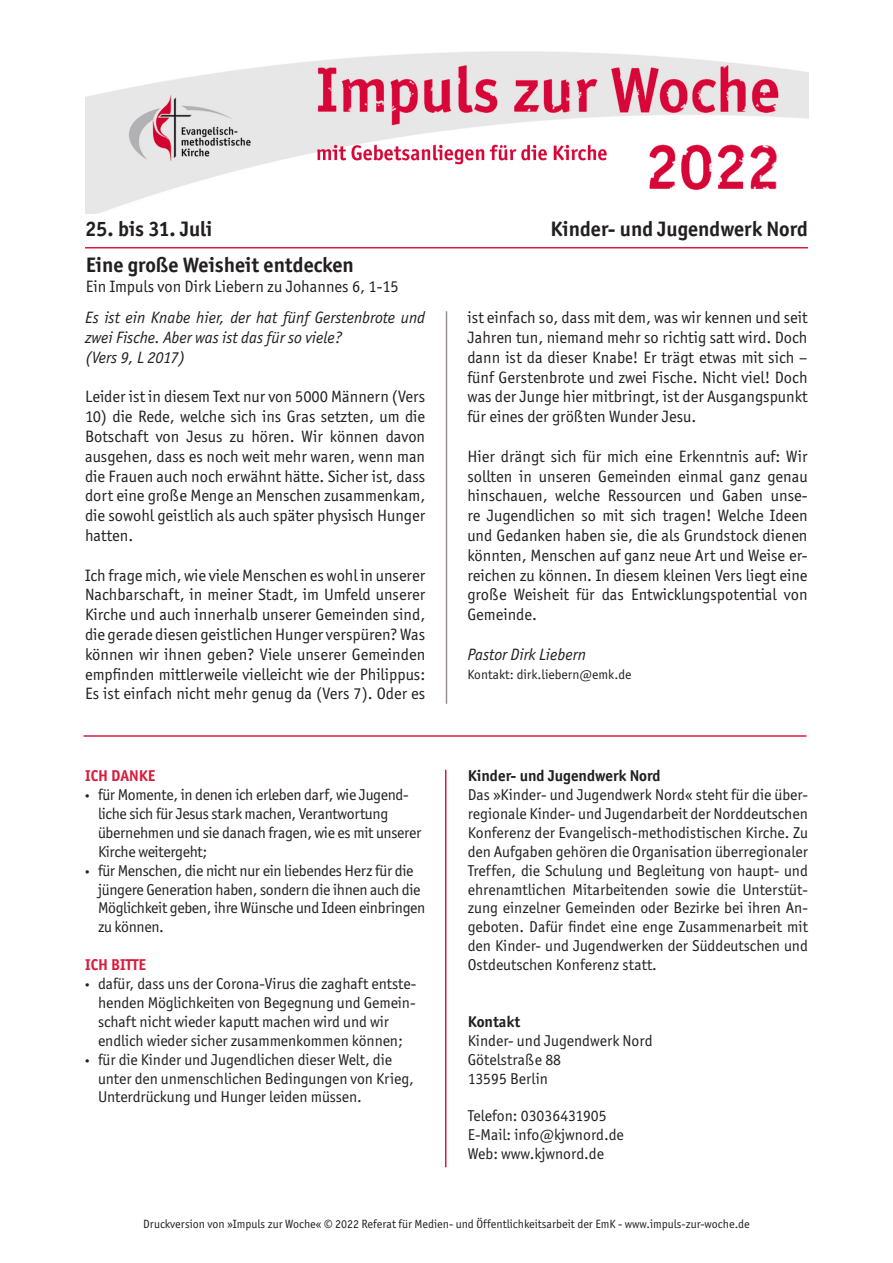
<style>
.page{position:relative;width:893px;height:1263px;background:#fff}
.page>*{position:absolute;margin:0;border:0;box-sizing:border-box;transform-origin:0 0}
.t1{font:700 21px "Officina Sans ITC Std";color:#231f20}
.t2{font:16.5px/19.8px "Officina Sans ITC Std";color:#231f20;text-align:justify}
.t3{font:italic 16.5px/19.8px "Officina Sans ITC Std";color:#231f20}
.t4{font:15.75px/18.9px "Officina Sans ITC Std";letter-spacing:-.005em;color:#231f20}
.t5{font:700 15.75px "Officina Sans ITC Std";color:#231f20}
.t6{font:700 15.75px "Officina Sans ITC Std";color:#d81d3c}
.t7{font:13.5px "Officina Sans ITC Std";color:#231f20}
.t8{font:12px "Officina Sans ITC Std";color:#231f20}
.s1{font-family:"Myriad Pro"}
</style>
<div class="page">
<hr style="left:84px;top:735px;width:722px;height:2px;background:#d81d3c">
<hr style="left:445px;top:770px;width:1px;height:397px;background:#d81d3c">
<hr style="left:85px;top:247px;width:723px;height:1px;background:#d81d3c">
<hr style="left:446px;top:311px;width:1px;height:393px;background:#999190">
<img style="left:85px;top:51px;width:723px;height:163px">
<p class="t1" style="left:85px;top:216px;width:129px">25. bis 31. Juli</p>
<p class="t1" style="left:550px;top:216px;width:259px">Kinder- und Jugendwerk Nord</p>
<p class="t1" style="left:86px;top:251px;width:270px">Eine große Weisheit entdecken</p>
<p class="t2" style="left:86px;top:276px;width:315px">Ein Impuls von Dirk Liebern zu Johannes 6, 1-15</p>
<p class="t3" style="left:85px;top:308px;width:342px">Es ist ein Knabe hier, der hat fünf Gerstenbrote und zwei Fische. Aber was ist das für so viele?<br>(Vers 9, L 2017)</p>
<p class="t2" style="left:85px;top:387px;width:342px">Leider ist in diesem Text nur von 5000 Männern (Vers</p>
<p class="t2" style="left:85px;top:407px;width:342px">10) die Rede, welche sich ins Gras setzten, um die Botschaft von Jesus zu hören. Wir können davon ausgehen, dass es noch weit mehr waren, wenn man die Frauen auch noch erwähnt hätte. Sicher ist, dass dort eine große Menge an Menschen zusammenkam, die sowohl geistlich als auch später physisch Hunger hatten.</p>
<p class="t2" style="left:85px;top:565px;width:342px">Ich frage mich, wie viele Menschen es wohl in unserer Nachbarschaft, in meiner Stadt, im Umfeld unserer Kirche und auch innerhalb unserer Gemeinden sind, die gerade diesen geistlichen Hunger verspüren? Was können wir ihnen geben? Viele unserer Gemeinden empfinden mittlerweile vielleicht wie der Philippus:<br>Es ist einfach nicht mehr genug da (Vers 7). Oder es</p>
<p class="t6" style="left:85px;top:766px;width:72px">ICH DANKE</p>
<p class="t4" style="left:98px;top:785px;width:325px;text-indent:-13px"><span class="s1">•</span> für Momente, in denen ich erleben darf, wie Jugend&shy;liche sich für Jesus stark machen, Verantwortung übernehmen und sie danach fragen, wie es mit unserer Kirche weitergeht;</p>
<p class="t4" style="left:98px;top:861px;width:329px;text-indent:-13px"><span class="s1">•</span> für Menschen, die nicht nur ein liebendes Herz für die jüngere Generation haben, sondern die ihnen auch die Möglichkeit geben, ihre Wünsche und Ideen einbringen zu können.</p>
<p class="t6" style="left:85px;top:955px;width:62px">ICH BITTE</p>
<p class="t4" style="left:98px;top:974px;width:320px;text-indent:-13px"><span class="s1">•</span> dafür, dass uns der Corona-Virus die zaghaft entste&shy;henden Möglichkeiten von Begegnung und Gemein&shy;schaft nicht wieder kaputt machen wird und wir endlich wieder sicher zusammenkommen können;</p>
<p class="t4" style="left:98px;top:1050px;width:317px;text-indent:-13px"><span class="s1">•</span> für die Kinder und Jugendlichen dieser Welt, die unter den unmenschlichen Bedingungen von Krieg,<br>Unterdrückung und Hunger leiden müssen.</p>
<p class="t2" style="left:467px;top:308px;width:342px">ist einfach so, dass mit dem, was wir kennen und seit Jahren tun, niemand mehr so richtig satt wird. Doch dann ist da dieser Knabe! Er trägt etwas mit sich – fünf Gerstenbrote und zwei Fische. Nicht viel! Doch was der Junge hier mitbringt, ist der Ausgangspunkt für eines der größten Wunder Jesu.</p>
<p class="t2" style="left:467px;top:446px;width:342px">Hier drängt sich für mich eine Erkenntnis auf: Wir sollten in unseren Gemeinden einmal ganz genau hinschauen, welche Ressourcen und Gaben unse&shy;re Jugendlichen so mit sich tragen! Welche Ideen und Gedanken haben sie, die als Grundstock dienen könnten, Menschen auf ganz neue Art und Weise er&shy;reichen zu können. In diesem kleinen Vers liegt eine große Weisheit für das Entwicklungspotential von Gemeinde.</p>
<p class="t3" style="left:467px;top:644px;width:120px">Pastor Dirk Liebern</p>
<p class="t7" style="left:467px;top:667px;width:165px">Kontakt: dirk.liebern@emk.de</p>
<p class="t5" style="left:468px;top:766px;width:195px">Kinder- und Jugendwerk Nord</p>
<p class="t4" style="left:468px;top:785px;width:342px;text-align:justify">Das »Kinder- und Jugendwerk Nord« steht für die über&shy;regionale Kinder- und Jugendarbeit der Norddeutschen Konferenz der Evangelisch-methodistischen Kirche. Zu den Aufgaben gehören die Organisation überregionaler Treffen, die Schulung und Begleitung von haupt- und ehrenamtlichen Mitarbeitenden sowie die Unterstüt&shy;zung einzelner Gemeinden oder Bezirke bei ihren An&shy;geboten. Dafür findet eine enge Zusammenarbeit mit den Kinder- und Jugendwerken der Süddeutschen und Ostdeutschen Konferenz statt.</p>
<p class="t5" style="left:468px;top:1012px;width:54px">Kontakt</p>
<p class="t4" style="left:468px;top:1031px;width:186px">Kinder- und Jugendwerk Nord<br>Götelstraße 88<br>13595 Berlin</p>
<p class="t4" style="left:468px;top:1106px;width:158px">Telefon: 03036431905<br>E-Mail: info@kjwnord.de<br>Web: www.kjwnord.de</p>
<p class="t8" style="left:143px;top:1217px;width:608px">Druckversion von »Impuls zur Woche« © 2022 Referat für Medien- und Öffentlichkeitsarbeit der EmK - www.impuls-zur-woche.de</p>
</div>
